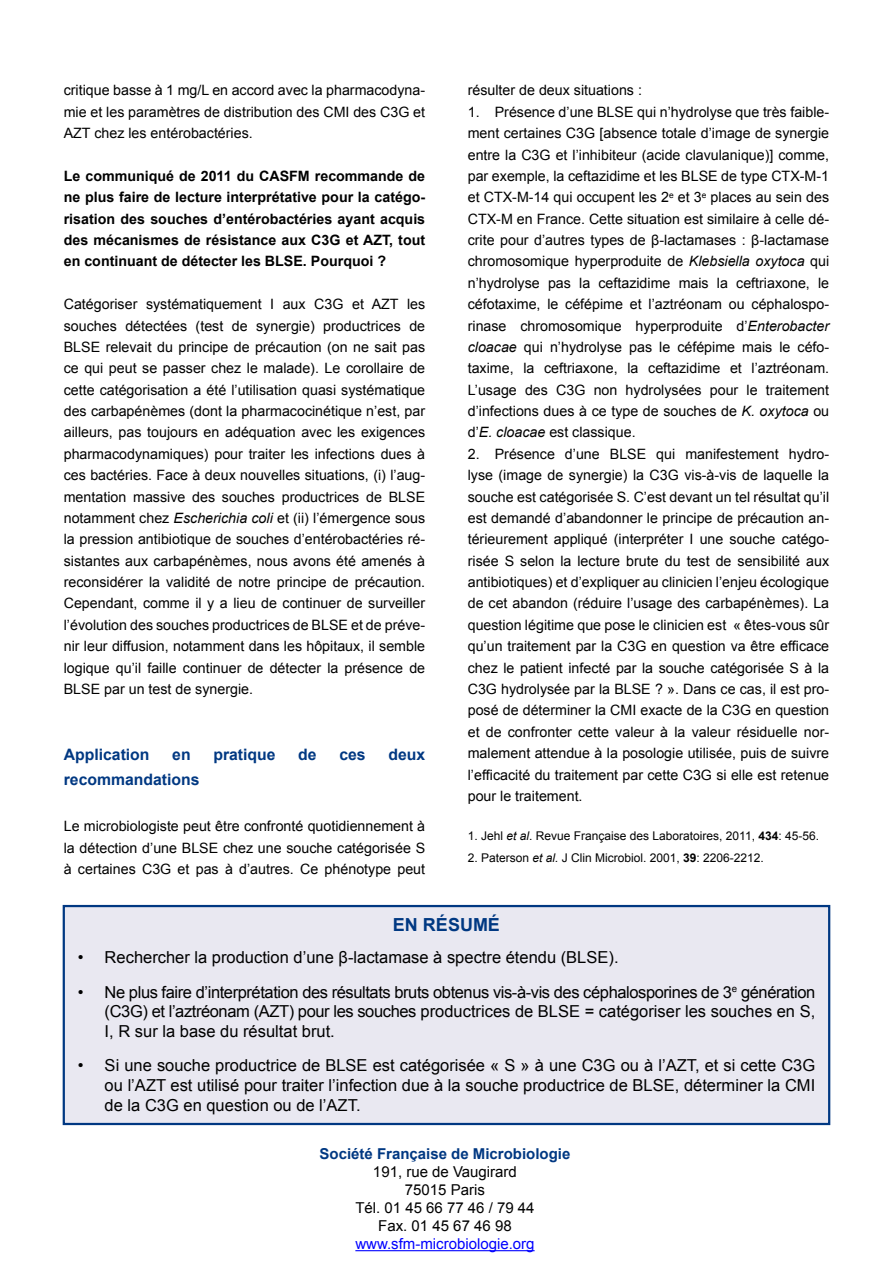
<style>
.page{position:relative;width:893px;height:1263px;background:#fff}
.page>*{position:absolute;margin:0;border:0;box-sizing:border-box;transform-origin:0 0}
.t1{font:700 18px "Arial";color:#003882}
.t2{font:16.5px/19.8px "Arial";color:#000;text-align:justify}
.t3{font:700 15.75px "Arial";color:#003882}
.t4{font:15px/18px "Arial";color:#000;text-align:center}
.t5{font:700 15px "Arial";color:#003882}
.t6{font:15px "Arial";color:#00f}
.t7{font:14.25px/21.3px "Arial";color:#000;text-align:justify}
.t8{font:700 14.25px/21.3px "Arial";color:#000;text-align:justify}
.t9{font:12px "Arial";color:#000}
.s1{font-style:italic}
.s2{font-weight:700}
</style>
<div class="page">
<div style="left:64px;top:906px;width:765px;height:218px;background:#e9e8f1"></div>
<div style="left:63px;top:905px;width:767px;height:220px;border:2px solid #003882"></div>
<hr style="left:355px;top:1250px;width:180px;height:1px;background:#00f">
<p class="t7" style="left:64px;top:80px;width:363px">critique basse à 1 mg/L en accord avec la pharmacodyna&shy;mie et les paramètres de distribution des CMI des C3G et AZT chez les entérobactéries.</p>
<p class="t8" style="left:64px;top:166px;width:363px">Le communiqué de 2011 du CASFM recommande de ne plus faire de lecture interprétative pour la catégo&shy;risation des souches d’entérobactéries ayant acquis des mécanismes de résistance aux C3G et AZT, tout en continuant de détecter les BLSE. Pourquoi ?</p>
<p class="t7" style="left:64px;top:294px;width:363px">Catégoriser systématiquement I aux C3G et AZT les souches détectées (test de synergie) productrices de BLSE relevait du principe de précaution (on ne sait pas ce qui peut se passer chez le malade). Le corollaire de cette catégorisation a été l’utilisation quasi systématique des carbapénèmes (dont la pharmacocinétique n’est, par ailleurs, pas toujours en adéquation avec les exigences pharmacodynamiques) pour traiter les infections dues à ces bactéries. Face à deux nouvelles situations, (i) l’aug&shy;mentation massive des souches productrices de BLSE notamment chez <span class="s1">Escherichia coli</span> et (ii) l’émergence sous la pression antibiotique de souches d’entérobactéries ré&shy;sistantes aux carbapénèmes, nous avons été amenés à reconsidérer la validité de notre principe de précaution.<br>Cependant, comme il y a lieu de continuer de surveiller l’évolution des souches productrices de BLSE et de préve&shy;nir leur diffusion, notamment dans les hôpitaux, il semble logique qu’il faille continuer de détecter la présence de BLSE par un test de synergie.</p>
<p class="t3" style="left:64px;top:744px;width:87px">Application</p>
<p class="t3" style="left:172px;top:744px;width:20px">en</p>
<p class="t3" style="left:213px;top:744px;width:64px">pratique</p>
<p class="t3" style="left:298px;top:744px;width:20px">de</p>
<p class="t3" style="left:339px;top:744px;width:28px">ces</p>
<p class="t3" style="left:388px;top:744px;width:38px">deux</p>
<p class="t3" style="left:64px;top:769px;width:137px">recommandations</p>
<p class="t7" style="left:64px;top:816px;width:363px">Le microbiologiste peut être confronté quotidiennement à la détection d’une BLSE chez une souche catégorisée S à certaines C3G et pas à d’autres. Ce phénotype peut</p>
<p class="t7" style="left:468px;top:80px;width:176px">résulter de deux situations :</p>
<p class="t7" style="left:468px;top:101px;width:363px">1. Présence d’une BLSE qui n’hydrolyse que très faible&shy;ment certaines C3G [absence totale d’image de synergie entre la C3G et l’inhibiteur (acide clavulanique)] comme, par exemple, la ceftazidime et les BLSE de type CTX-M-1 et CTX-M-14 qui occupent les 2<sup>e</sup> et 3<sup>e</sup> places au sein des CTX-M en France. Cette situation est similaire à celle dé&shy;crite pour d’autres types de β-lactamases : β-lactamase chromosomique hyperproduite de <span class="s1">Klebsiella oxytoca</span> qui n’hydrolyse pas la ceftazidime mais la ceftriaxone, le céfotaxime, le céfépime et l’aztréonam ou céphalospo&shy;rinase chromosomique hyperproduite d’<span class="s1">Enterobacter cloacae</span> qui n’hydrolyse pas le céfépime mais le céfo&shy;taxime, la ceftriaxone, la ceftazidime et l’aztréonam.<br>L’usage des C3G non hydrolysées pour le traitement d’infections dues à ce type de souches de <span class="s1">K. oxytoca</span> ou d’<span class="s1">E. cloacae</span> est classique.</p>
<p class="t7" style="left:468px;top:443px;width:363px">2. Présence d’une BLSE qui manifestement hydro&shy;lyse (image de synergie) la C3G vis-à-vis de laquelle la souche est catégorisée S. C’est devant un tel résultat qu’il est demandé d’abandonner le principe de précaution an&shy;térieurement appliqué (interpréter I une souche catégo&shy;risée S selon la lecture brute du test de sensibilité aux antibiotiques) et d’expliquer au clinicien l’enjeu écologique de cet abandon (réduire l’usage des carbapénèmes). La question légitime que pose le clinicien est « êtes-vous sûr qu’un traitement par la C3G en question va être efficace chez le patient infecté par la souche catégorisée S à la C3G hydrolysée par la BLSE ? ». Dans ce cas, il est pro&shy;posé de déterminer la CMI exacte de la C3G en question et de confronter cette valeur à la valeur résiduelle nor&shy;malement attendue à la posologie utilisée, puis de suivre l’efficacité du traitement par cette C3G si elle est retenue pour le traitement.</p>
<p class="t9" style="left:468px;top:828px;width:353px">1. Jehl <span class="s1">et al</span>. Revue Française des Laboratoires, 2011, <span class="s2">434</span>: 45-56.</p>
<p class="t9" style="left:468px;top:849px;width:298px">2. Paterson <span class="s1">et al.</span> J Clin Microbiol. 2001, <span class="s2">39</span>: 2206-2212.</p>
<p class="t1" style="left:393px;top:913px;width:109px">EN RÉSUMÉ</p>
<p class="t2" style="left:78px;top:948px;width:542px">• Rechercher la production d’une β-lactamase à spectre étendu (BLSE).</p>
<p class="t2" style="left:105px;top:982px;width:712px;text-indent:-27px">• Ne plus faire d’interprétation des résultats bruts obtenus vis-à-vis des céphalosporines de 3<sup>e</sup> génération (C3G) et l’aztréonam (AZT) pour les souches productrices de BLSE = catégoriser les souches en S, I, R sur la base du résultat brut.</p>
<p class="t2" style="left:105px;top:1056px;width:712px;text-indent:-27px">• Si une souche productrice de BLSE est catégorisée « S » à une C3G ou à l’AZT, et si cette C3G ou l’AZT est utilisé pour traiter l’infection due à la souche productrice de BLSE, déterminer la CMI de la C3G en question ou de l’AZT.</p>
<p class="t5" style="left:320px;top:1144px;width:252px">Société Française de Microbiologie</p>
<p class="t4" style="left:355px;top:1163px;width:181px">191, rue de Vaugirard<br>75015 Paris<br>Tél. 01 45 66 77 46 / 79 44<br>Fax. 01 45 67 46 98</p>
<p class="t6" style="left:355px;top:1234px;width:181px">www.sfm-microbiologie.org</p>
</div>
